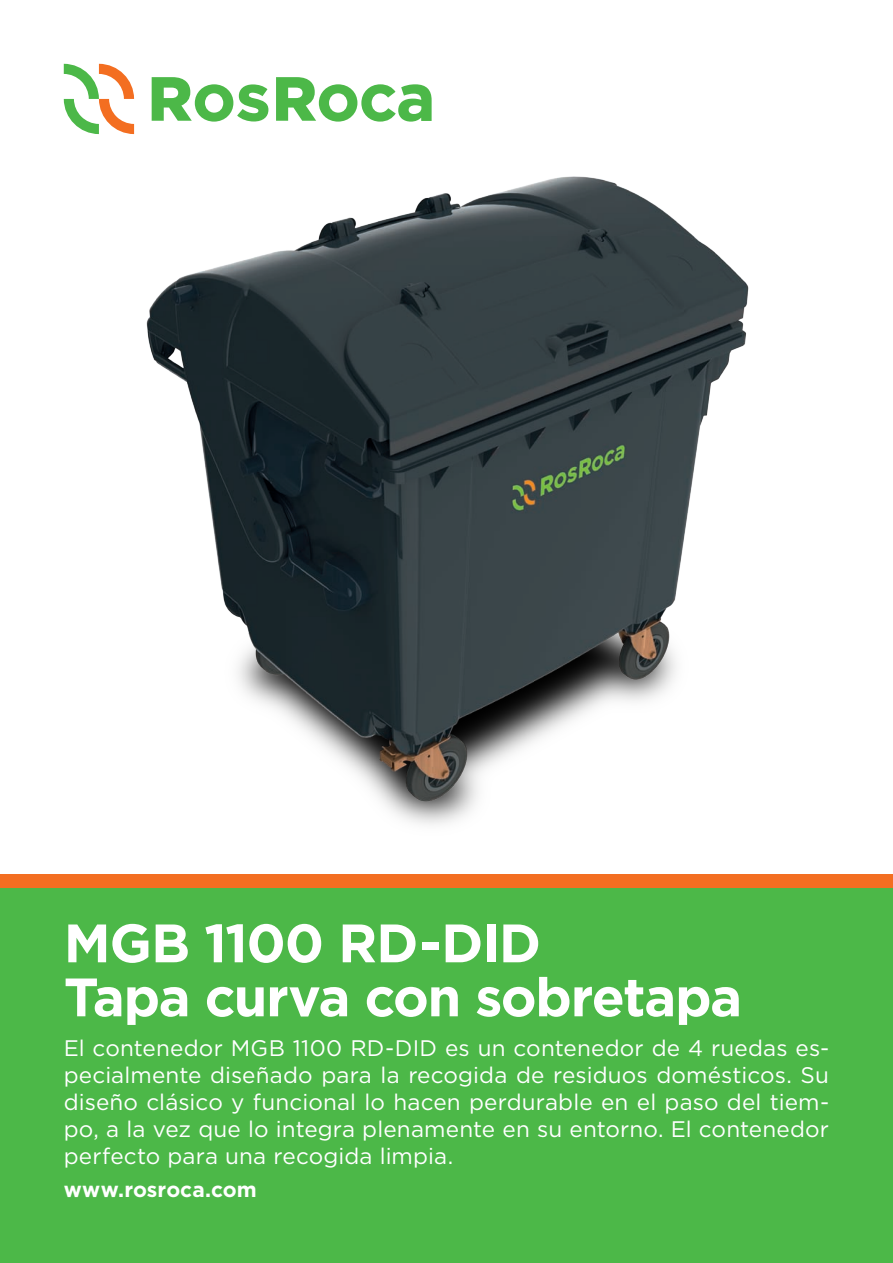
<style>
.page{position:relative;width:893px;height:1263px;background:#fff}
.page>*{position:absolute;margin:0;border:0;box-sizing:border-box;transform-origin:0 0}
.t1{font:700 54px/54px "Gotham HTF";letter-spacing:-.025em;color:#fff}
.t2{font:22.5px/27px "Gotham HTF";letter-spacing:.005em;color:#fff;text-align:justify}
.t3{font:700 21px "Gotham HTF";letter-spacing:.005em;color:#fff}
</style>
<div class="page">
<div style="left:0;top:884px;width:893px;height:379px;background:#4cb848"></div>
<div style="left:0;top:874px;width:893px;height:13px;background:#f36e21"></div>
<svg style="left:152px;top:77px;width:116px;height:45px"></svg>
<svg style="left:276px;top:77px;width:156px;height:45px"></svg>
<svg style="left:64px;top:64px;width:70px;height:70px"></svg>
<img style="left:146px;top:176px;width:603px;height:649px">
<h1 class="t1" style="left:64px;top:915px;width:680px">MGB 1100 RD-DID<br>Tapa curva con sobretapa</h1>
<p class="t2" style="left:64px;top:1034px;width:767px">El contenedor MGB 1100 RD-DID es un contenedor de 4 ruedas es&shy;pecialmente diseñado para la recogida de residuos domésticos. Su diseño clásico y funcional lo hacen perdurable en el paso del tiem&shy;po, a la vez que lo integra plenamente en su entorno. El contenedor perfecto para una recogida limpia.</p>
<p class="t3" style="left:64px;top:1178px;width:194px">www.rosroca.com</p>
</div>
